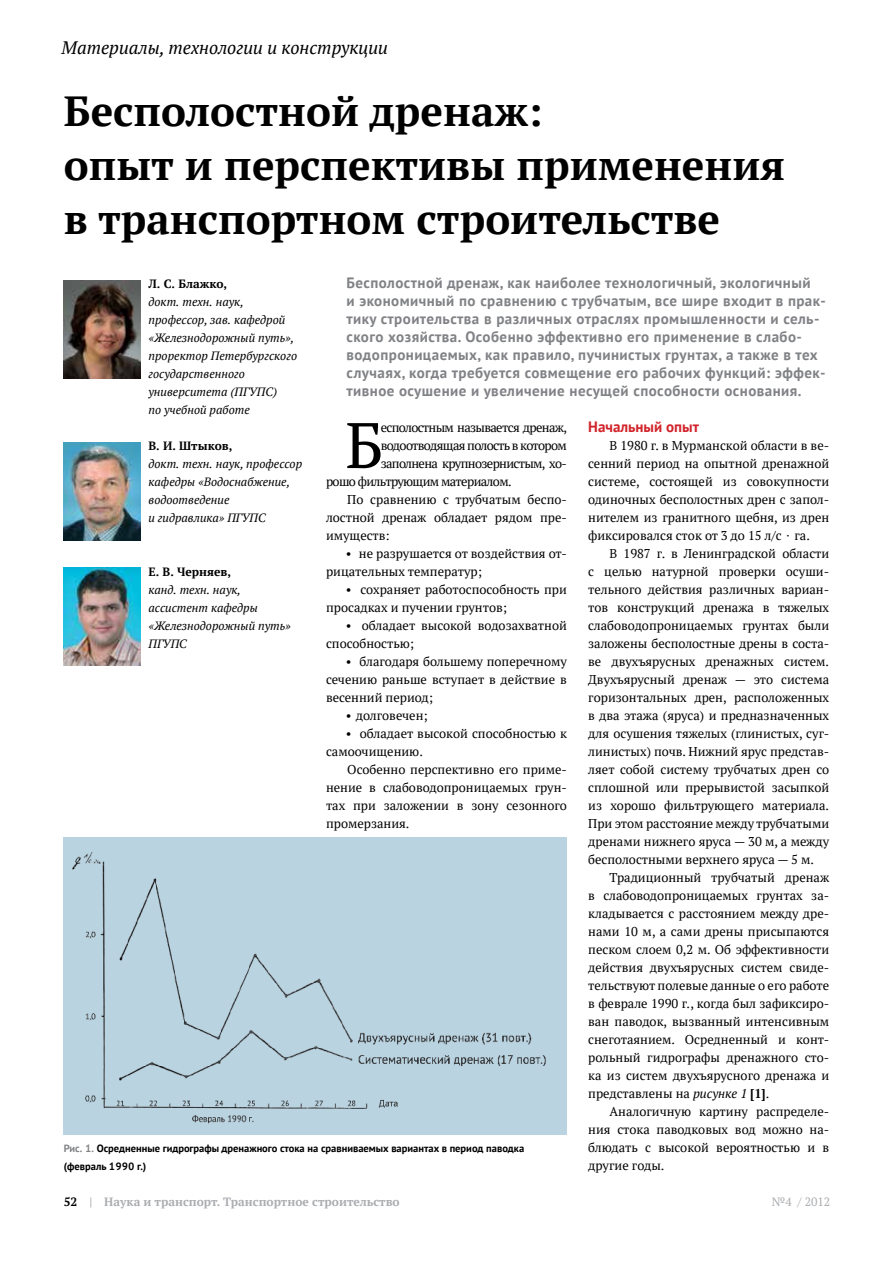
<style>
.page{position:relative;width:893px;height:1263px;background:#fff}
.page>*{position:absolute;margin:0;border:0;box-sizing:border-box;transform-origin:0 0}
.t1{font:64.2px "PT Serif";color:#000}
.t2{font:700 42px/54px "PT Serif";color:#000}
.t3{font:italic 18px "PT Serif";color:#000}
.t4{font:700 15px/18px "PT Sans";letter-spacing:.03em;color:#808285}
.t5{font:700 15px "PT Sans";color:#d2232a}
.t6{font:12.75px/18px "PT Serif";color:#000;text-align:justify}
.t7{font:12.75px "PT Serif";letter-spacing:-.05em;color:#000}
.t8{font:italic 12px/18px "PT Serif";color:#000}
.t9{font:700 12px "PT Serif";color:#abadb0}
.t10{font:700 12px "PT Serif";color:#000}
.t11{font:12px "PT Serif";color:#abadb0}
.t12{font:700 10.5px/18px "PT Sans";color:#000}
.s1{font-style:italic}
.s2{font-weight:700}
.s3{color:#808285}
.s4{color:#000}
</style>
<div class="page">
<img style="left:64px;top:280px;width:76px;height:98px">
<img style="left:64px;top:442px;width:76px;height:98px">
<img style="left:64px;top:567px;width:76px;height:98px">
<div style="left:64px;top:837px;width:503px;height:297px;background:#b9d3e0"></div>
<img style="left:72px;top:852px;width:474px;height:272px">
<h3 class="t3" style="left:62px;top:36px;width:328px">Материалы, технологии и конструкции</h3>
<h2 class="t2" style="left:64px;top:83px;width:723px">Бесполостной дренаж:<br>опыт и перспективы применения в транспортном строительстве</h2>
<p class="t4" style="left:346px;top:273px;width:481px">Бесполостной дренаж, как наиболее технологичный, экологичный<br>и экономичный по сравнению с трубчатым, все шире входит в прак&shy;тику строительства в различных отраслях промышленности и сель&shy;ского хозяйства. Особенно эффективно его применение в слабо&shy;водопроницаемых, как правило, пучинистых грунтах, а также в тех случаях, когда требуется совмещение его рабочих функций: эффек&shy;тивное осушение и увеличение несущей способности основания.</p>
<p class="t10" style="left:148px;top:276px;width:80px">Л. С. Блажко,</p>
<p class="t8" style="left:148px;top:293px;width:150px">докт. техн. наук, профессор, зав. кафедрой «Железнодорожный путь», проректор Петербургского государственного университета (ПГУПС)<br>по учебной работе</p>
<p class="t10" style="left:148px;top:438px;width:85px">В. И. Штыков,</p>
<p class="t8" style="left:148px;top:455px;width:155px">докт. техн. наук, профессор кафедры «Водоснабжение, водоотведение<br>и гидравлика» ПГУПС</p>
<p class="t5" style="left:588px;top:417px;width:112px">Начальный опыт</p>
<p class="t6" style="left:588px;top:436px;width:242px;text-indent:21px">В 1980 г. в Мурманской области в ве&shy;сенний период на опытной дренажной системе, состоящей из совокупности одиночных бесполостных дрен с запол&shy;нителем из гранитного щебня, из дрен фиксировался сток от 3 до 15 л/с ⋅ га.</p>
<p class="t6" style="left:588px;top:544px;width:242px;text-indent:21px">В 1987 г. в Ленинградской области с целью натурной проверки осуши&shy;тельного действия различных вариан&shy;тов конструкций дренажа в тяжелых слабоводопроницаемых грунтах были заложены бесполостные дрены в соста&shy;ве двухъярусных дренажных систем.<br>Двухъярусный дренаж — это система горизонтальных дрен, расположенных в два этажа (яруса) и предназначенных для осушения тяжелых (глинистых, суг&shy;линистых) почв. Нижний ярус представ&shy;ляет собой систему трубчатых дрен со сплошной или прерывистой засыпкой из хорошо фильтрующего материала.<br>При этом расстояние между трубчатыми дренами нижнего яруса — 30 м, а между бесполостными верхнего яруса — 5 м.</p>
<p class="t6" style="left:588px;top:868px;width:242px;text-indent:21px">Традиционный трубчатый дренаж в слабоводопроницаемых грунтах за&shy;кладывается с расстоянием между дре&shy;нами 10 м, а сами дрены присыпаются песком слоем 0,2 м. Об эффективности действия двухъярусных систем свиде&shy;тельствуют полевые данные о его работе в феврале 1990 г., когда был зафиксиро&shy;ван паводок, вызванный интенсивным снеготаянием. Осредненный и конт&shy;рольный гидрографы дренажного сто&shy;ка из систем двухъярусного дренажа и представлены на <span class="s1">рисунке 1</span> <span class="s2">[1]</span>.</p>
<p class="t6" style="left:588px;top:1102px;width:242px;text-indent:21px">Аналогичную картину распределе&shy;ния стока паводковых вод можно на&shy;блюдать с высокой вероятностью и в другие годы.</p>
<h1 class="t1" style="left:345px;top:404px;width:40px">Б</h1>
<p class="t7" style="left:381px;top:419px;width:188px">есполостным называется дренаж,</p>
<p class="t7" style="left:381px;top:437px;width:188px">водоотводящая полость в котором</p>
<p class="t7" style="left:381px;top:455px;width:188px">заполнена крупнозернистым, хо-</p>
<p class="t7" style="left:326px;top:473px;width:187px">рошо фильтрующим материалом.</p>
<p class="t6" style="left:347px;top:490px;width:221px">По сравнению с трубчатым беспо-</p>
<p class="t6" style="left:326px;top:508px;width:242px">лостной дренаж обладает рядом пре-</p>
<p class="t6" style="left:326px;top:526px;width:65px">имуществ:</p>
<p class="t6" style="left:326px;top:544px;width:242px;text-indent:20px">• не разрушается от воздействия от&shy;рицательных температур;</p>
<p class="t6" style="left:326px;top:580px;width:242px;text-indent:20px">• сохраняет работоспособность при просадках и пучении грунтов;</p>
<p class="t6" style="left:326px;top:616px;width:242px;text-indent:20px">• обладает высокой водозахватной способностью;</p>
<p class="t6" style="left:326px;top:652px;width:242px;text-indent:20px">• благодаря большему поперечному сечению раньше вступает в действие в весенний период;</p>
<p class="t6" style="left:346px;top:706px;width:84px">• долговечен;</p>
<p class="t6" style="left:326px;top:724px;width:242px;text-indent:20px">• обладает высокой способностью к самоочищению.</p>
<p class="t6" style="left:326px;top:760px;width:242px;text-indent:21px">Особенно перспективно его приме&shy;нение в слабоводопроницаемых грун&shy;тах при заложении в зону сезонного промерзания.</p>
<p class="t10" style="left:148px;top:564px;width:84px">Е. В. Черняев,</p>
<p class="t8" style="left:148px;top:581px;width:144px">канд. техн. наук, ассистент кафедры «Железнодорожный путь»<br>ПГУПС</p>
<p class="t12" style="left:64px;top:1139px;width:462px"><span class="s3">Рис. 1.</span> Осредненные гидрографы дренажного стока на сравниваемых вариантах в период паводка (февраль 1990 г.)</p>
<p class="t9" style="left:64px;top:1194px;width:337px"><span class="s4">52</span> | Наука и транспорт. Транспортное строительство</p>
<p class="t11" style="left:772px;top:1194px;width:60px">№4 / 2012</p>
</div>
